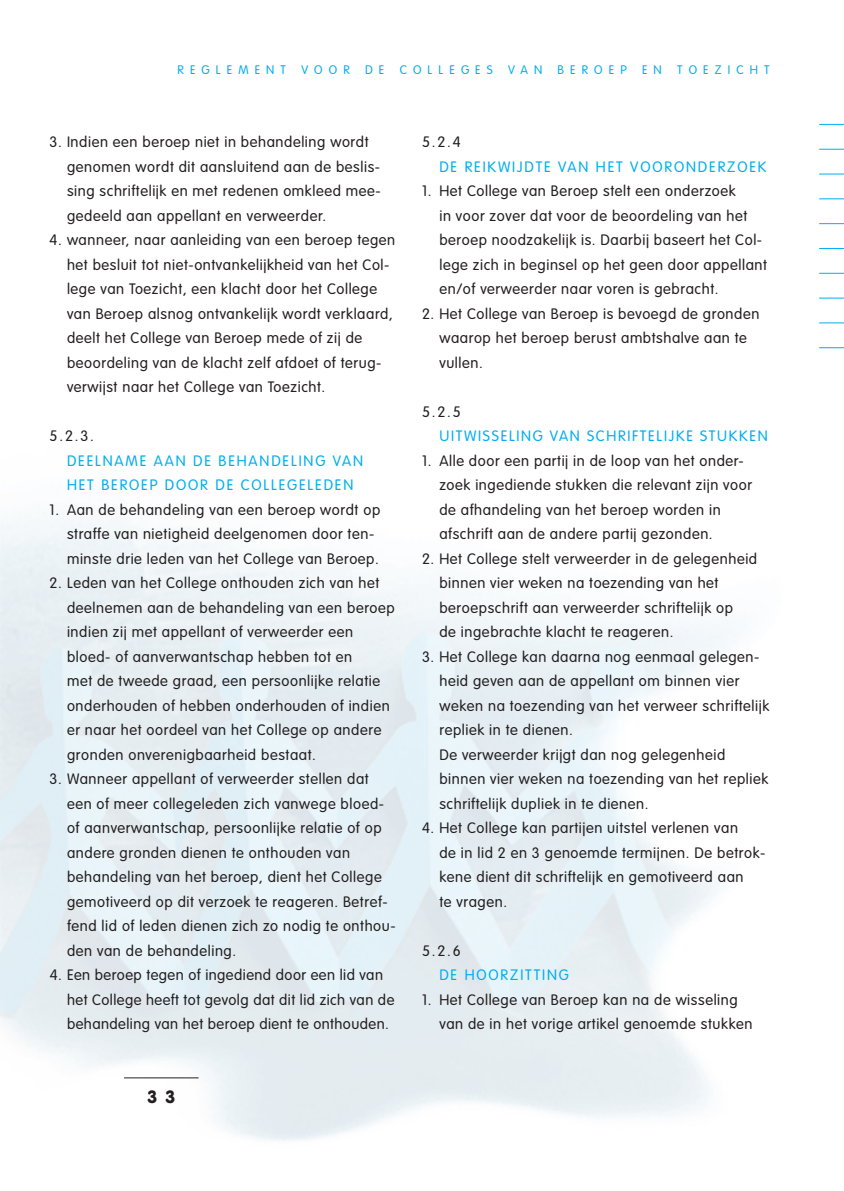
<style>
.page{position:relative;width:844px;height:1191px;background:#fff}
.page>*{position:absolute;margin:0;border:0;box-sizing:border-box;transform-origin:0 0}
.t1{font:900 17.5px "VAG Rounded";color:#231f20}
.t2{font:300 14.88px/24.5px "VAG Rounded";letter-spacing:.04em;color:#231f20}
.t3{font:300 14.88px/24.5px "VAG Rounded";letter-spacing:.125em;color:#00aeef}
.t4{font:300 12.25px "VAG Rounded";letter-spacing:.5em;color:#00aeef}
</style>
<div class="page">
<hr style="left:124px;top:1077px;width:74px;height:1px;background:#231f20">
<svg style="left:819px;top:149px;width:24px;height:1px"></svg>
<svg style="left:819px;top:174px;width:24px;height:1px"></svg>
<svg style="left:819px;top:198px;width:24px;height:1px"></svg>
<svg style="left:819px;top:223px;width:24px;height:1px"></svg>
<svg style="left:819px;top:248px;width:24px;height:1px"></svg>
<svg style="left:819px;top:273px;width:24px;height:1px"></svg>
<svg style="left:819px;top:298px;width:24px;height:1px"></svg>
<svg style="left:819px;top:322px;width:24px;height:1px"></svg>
<svg style="left:819px;top:347px;width:24px;height:1px"></svg>
<svg style="left:819px;top:124px;width:24px;height:1px"></svg>
<p class="t4" style="left:177px;top:64px;width:110px">REGLEMENT</p>
<p class="t4" style="left:301px;top:64px;width:84px">VOOR DE</p>
<p class="t4" style="left:399px;top:64px;width:95px">COLLEGES</p>
<p class="t4" style="left:508px;top:64px;width:263px">VAN BEROEP EN TOEZICHT</p>
<p class="t2" style="left:67px;top:131px;width:315px;text-indent:-17px">3. Indien een beroep niet in behandeling wordt genomen wordt dit aansluitend aan de beslis&shy;sing schriftelijk en met redenen omkleed mee&shy;gedeeld aan appellant en verweerder.</p>
<p class="t2" style="left:67px;top:229px;width:330px;text-indent:-17px">4. wanneer, naar aanleiding van een beroep tegen het besluit tot niet-ontvankelijkheid van het Col&shy;lege van Toezicht, een klacht door het College van Beroep alsnog ontvankelijk wordt verklaard, deelt het College van Beroep mede of zij de beoordeling van de klacht zelf afdoet of terug&shy;verwijst naar het College van Toezicht.</p>
<p class="t2" style="left:50px;top:425px;width:46px">5.2.3.</p>
<p class="t3" style="left:67px;top:449px;width:297px">DEELNAME AAN DE BEHANDELING VAN<br>HET BEROEP DOOR DE COLLEGELEDEN</p>
<p class="t2" style="left:67px;top:498px;width:314px;text-indent:-17px">1. Aan de behandeling van een beroep wordt op straffe van nietigheid deelgenomen door ten&shy;minste drie leden van het College van Beroep.</p>
<p class="t2" style="left:67px;top:572px;width:329px;text-indent:-17px">2. Leden van het College onthouden zich van het deelnemen aan de behandeling van een beroep indien zij met appellant of verweerder een bloed- of aanverwantschap hebben tot en<br>met de tweede graad, een persoonlijke relatie onderhouden of hebben onderhouden of indien er naar het oordeel van het College op andere gronden onverenigbaarheid bestaat.</p>
<p class="t2" style="left:67px;top:768px;width:330px;text-indent:-17px">3. Wanneer appellant of verweerder stellen dat een of meer collegeleden zich vanwege bloed&shy;of aanverwantschap, persoonlijke relatie of op andere gronden dienen te onthouden van behandeling van het beroep, dient het College gemotiveerd op dit verzoek te reageren. Betref&shy;fend lid of leden dienen zich zo nodig te onthou&shy;den van de behandeling.</p>
<p class="t2" style="left:67px;top:964px;width:329px;text-indent:-17px">4. Een beroep tegen of ingediend door een lid van het College heeft tot gevolg dat dit lid zich van de behandeling van het beroep dient te onthouden.</p>
<p class="t1" style="left:148px;top:1089px;width:28px">3 3</p>
<p class="t2" style="left:422px;top:131px;width:40px">5.2.4</p>
<p class="t3" style="left:439px;top:155px;width:328px">DE REIKWIJDTE VAN HET VOORONDERZOEK</p>
<p class="t2" style="left:439px;top:180px;width:329px;text-indent:-17px">1. Het College van Beroep stelt een onderzoek<br>in voor zover dat voor de beoordeling van het beroep noodzakelijk is. Daarbij baseert het Col&shy;lege zich in beginsel op het geen door appellant en/of verweerder naar voren is gebracht.</p>
<p class="t2" style="left:439px;top:302px;width:321px;text-indent:-17px">2. Het College van Beroep is bevoegd de gronden waarop het beroep berust ambtshalve aan te vullen.</p>
<p class="t2" style="left:422px;top:400px;width:40px">5.2.5</p>
<p class="t3" style="left:439px;top:425px;width:330px">UITWISSELING VAN SCHRIFTELIJKE STUKKEN</p>
<p class="t2" style="left:439px;top:449px;width:314px;text-indent:-17px">1. Alle door een partij in de loop van het onder&shy;zoek ingediende stukken die relevant zijn voor de afhandeling van het beroep worden in afschrift aan de andere partij gezonden.</p>
<p class="t2" style="left:439px;top:547px;width:319px;text-indent:-17px">2. Het College stelt verweerder in de gelegenheid binnen vier weken na toezending van het beroepschrift aan verweerder schriftelijk op<br>de ingebrachte klacht te reageren.</p>
<p class="t2" style="left:439px;top:645px;width:331px;text-indent:-17px">3. Het College kan daarna nog eenmaal gelegen&shy;heid geven aan de appellant om binnen vier weken na toezending van het verweer schriftelijk repliek in te dienen.<br>De verweerder krijgt dan nog gelegenheid binnen vier weken na toezending van het repliek schriftelijk dupliek in te dienen.</p>
<p class="t2" style="left:439px;top:817px;width:327px;text-indent:-17px">4. Het College kan partijen uitstel verlenen van<br>de in lid 2 en 3 genoemde termijnen. De betrok&shy;kene dient dit schriftelijk en gemotiveerd aan<br>te vragen.</p>
<p class="t2" style="left:422px;top:939px;width:40px">5.2.6</p>
<p class="t3" style="left:439px;top:964px;width:131px">DE HOORZITTING</p>
<p class="t2" style="left:439px;top:988px;width:314px;text-indent:-17px">1. Het College van Beroep kan na de wisseling van de in het vorige artikel genoemde stukken</p>
</div>
